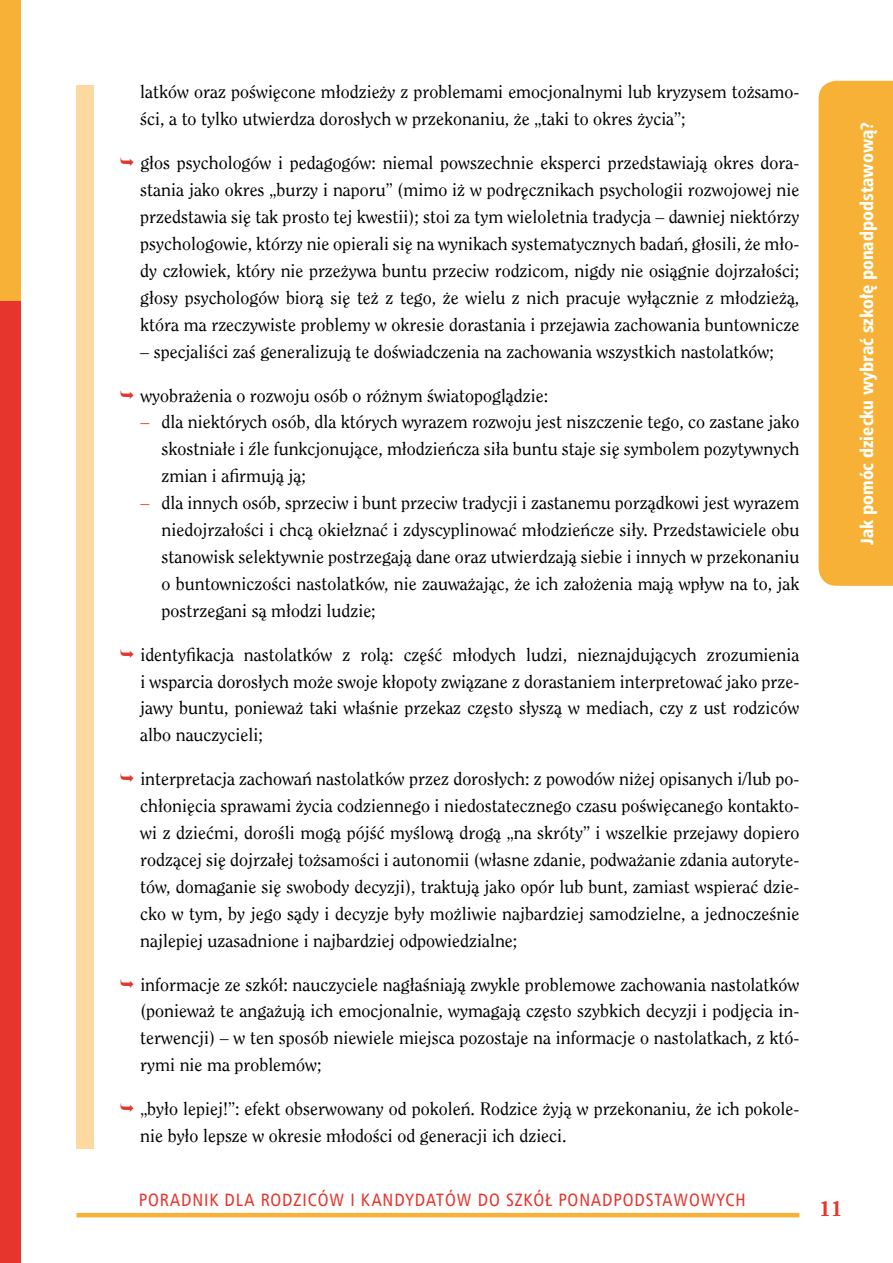
<style>
.page{position:relative;width:893px;height:1263px;background:#fff}
.page>*{position:absolute;margin:0;border:0;box-sizing:border-box;transform-origin:0 0}
.t1{font:800 20.85px "Clearface LT";color:#e5352d}
.t2{font:18px/26.8px "Clearface LT";color:#000;text-align:justify}
.t3{font:18px "Humnst 777 Cn EU";letter-spacing:.05em;color:#e5352d}
.t4{font:18px "Humnst 777 Blk Cn EU";color:#fff}
.s1{color:#e5352d}
</style>
<div class="page">
<div style="left:0;top:1px;width:21px;height:1262px;background:#e5352d"></div>
<div style="left:0;top:0;width:21px;height:301px;background:#f8b137"></div>
<hr style="left:77px;top:1213px;width:722px;height:4px;background:#f8b137">
<div style="left:819px;top:81px;width:74px;height:505px;background:#f8b137"></div>
<div style="left:77px;top:85px;width:17px;height:1063px;background:#fdd9a1"></div>
<p class="t2" style="left:140px;top:79px;width:661px">latków oraz poświęcone młodzieży z problemami emocjonalnymi lub kryzysem tożsamo&shy;ści, a to tylko utwierdza dorosłych w przekonaniu, że „taki to okres życia”;</p>
<p class="t2" style="left:140px;top:150px;width:661px">głos psychologów i pedagogów: niemal powszechnie eksperci przedstawiają okres dora&shy;stania jako okres „burzy i naporu” (mimo iż w podręcznikach psychologii rozwojowej nie przedstawia się tak prosto tej kwestii); stoi za tym wieloletnia tradycja – dawniej niektórzy psychologowie, którzy nie opierali się na wynikach systematycznych badań, głosili, że mło&shy;dy człowiek, który nie przeżywa buntu przeciw rodzicom, nigdy nie osiągnie dojrzałości; głosy psychologów biorą się też z tego, że wielu z nich pracuje wyłącznie z młodzieżą, która ma rzeczywiste problemy w okresie dorastania i przejawia zachowania buntownicze</p>
<p class="t2" style="left:140px;top:338px;width:635px">– specjaliści zaś generalizują te doświadczenia na zachowania wszystkich nastolatków;</p>
<p class="t2" style="left:140px;top:382px;width:409px">wyobrażenia o rozwoju osób o różnym światopoglądzie:</p>
<p class="t2" style="left:162px;top:409px;width:639px;text-indent:-21px"><span class="s1">–</span> dla niektórych osób, dla których wyrazem rozwoju jest niszczenie tego, co zastane jako skostniałe i źle funkcjonujące, młodzieńcza siła buntu staje się symbolem pozytywnych zmian i afirmują ją;</p>
<p class="t2" style="left:162px;top:490px;width:639px;text-indent:-21px"><span class="s1">–</span> dla innych osób, sprzeciw i bunt przeciw tradycji i zastanemu porządkowi jest wyrazem niedojrzałości i chcą okiełznać i zdyscyplinować młodzieńcze siły. Przedstawiciele obu stanowisk selektywnie postrzegają dane oraz utwierdzają siebie i innych w przekonaniu o buntowniczości nastolatków, nie zauważając, że ich założenia mają wpływ na to, jak postrzegani są młodzi ludzie;</p>
<p class="t2" style="left:140px;top:641px;width:661px">identyfikacja nastolatków z rolą: część młodych ludzi, nieznajdujących zrozumienia i wsparcia dorosłych może swoje kłopoty związane z dorastaniem interpretować jako prze&shy;jawy buntu, ponieważ taki właśnie przekaz często słyszą w mediach, czy z ust rodziców albo nauczycieli;</p>
<p class="t2" style="left:140px;top:766px;width:661px">interpretacja zachowań nastolatków przez dorosłych: z powodów niżej opisanych i/lub po&shy;chłonięcia sprawami życia codziennego i niedostatecznego czasu poświęcanego kontakto&shy;wi z dziećmi, dorośli mogą pójść myślową drogą „na skróty” i wszelkie przejawy dopiero rodzącej się dojrzałej tożsamości i autonomii (własne zdanie, podważanie zdania autoryte&shy;tów, domaganie się swobody decyzji), traktują jako opór lub bunt, zamiast wspierać dzie&shy;cko w tym, by jego sądy i decyzje były możliwie najbardziej samodzielne, a jednocześnie najlepiej uzasadnione i najbardziej odpowiedzialne;</p>
<p class="t2" style="left:140px;top:971px;width:661px">informacje ze szkół: nauczyciele nagłaśniają zwykle problemowe zachowania nastolatków (ponieważ te angażują ich emocjonalnie, wymagają często szybkich decyzji i podjęcia in&shy;terwencji) – w ten sposób niewiele miejsca pozostaje na informacje o nastolatkach, z któ&shy;rymi nie ma problemów;</p>
<p class="t2" style="left:140px;top:1096px;width:661px">„było lepiej!”: efekt obserwowany od pokoleń. Rodzice żyją w przekonaniu, że ich pokole&shy;nie było lepsze w okresie młodości od generacji ich dzieci.</p>
<p class="t3" style="left:139px;top:1189px;width:608px">PORADNIK DLA RODZICÓW I KANDYDATÓW DO SZKÓŁ PONADPODSTAWOWYCH</p>
<p class="t4" style="left:855px;top:545px;width:425px;rotate:-90deg">Jak pomóc dziecku wybrać szkołę ponadpodstawową?</p>
<p class="t1" style="left:819px;top:1196px;width:25px">11</p>
</div>
